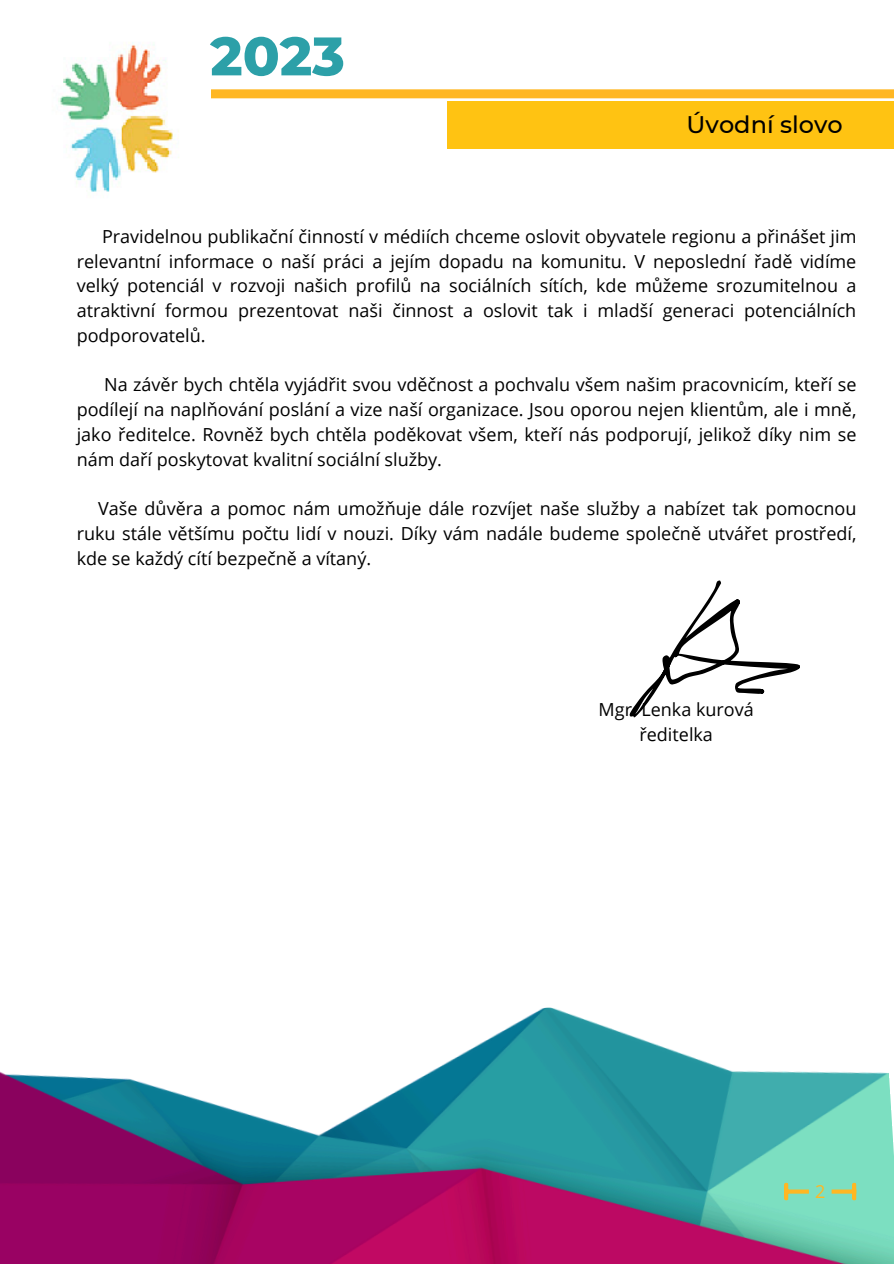
<style>
.page{position:relative;width:894px;height:1264px;background:#fff}
.page>*{position:absolute;margin:0;border:0;box-sizing:border-box;transform-origin:0 0}
.t1{font:800 54.15px "Montserrat";color:#2ca0a8}
.t2{font:500 24px "Montserrat";color:#000}
.t3{font:18px/24.8px "Open Sans";color:#000;text-align:justify}
.t4{font:18px "Open Sans";color:#ffb723}
</style>
<div class="page">
<div style="left:446px;top:101px;width:447px;height:47px;background:#ffc312"></div>
<div style="left:210px;top:89px;width:683px;height:9px;background:#ffb723"></div>
<img style="left:58px;top:42px;width:121px;height:150px">
<img style="left:0;top:1007px;width:893px;height:256px">
<svg style="left:629px;top:580px;width:170px;height:137px"></svg>
<svg style="left:788px;top:1189px;width:63px;height:4px"></svg>
<div style="left:783px;top:1184px;width:5px;height:14px;background:#ffb723"></div>
<div style="left:851px;top:1184px;width:5px;height:14px;background:#ffb723"></div>
<p class="t1" style="left:210px;top:23px;width:136px">2023</p>
<p class="t2" style="left:686px;top:109px;width:158px">Úvodní slovo</p>
<p class="t3" style="left:77px;top:223px;width:781px;text-indent:25px">Pravidelnou publikační činností v médiích chceme oslovit obyvatele regionu a přinášet jim relevantní informace o naší práci a jejím dopadu na komunitu. V neposlední řadě vidíme velký potenciál v rozvoji našich profilů na sociálních sítích, kde můžeme srozumitelnou a atraktivní formou prezentovat naši činnost a oslovit tak i mladší generaci potenciálních podporovatelů.</p>
<p class="t3" style="left:77px;top:372px;width:781px;text-indent:27px">Na závěr bych chtěla vyjádřit svou vděčnost a pochvalu všem našim pracovnicím, kteří se podílejí na naplňování poslání a vize naší organizace. Jsou oporou nejen klientům, ale i mně, jako ředitelce. Rovněž bych chtěla poděkovat všem, kteří nás podporují, jelikož díky nim se nám daří poskytovat kvalitní sociální služby.</p>
<p class="t3" style="left:77px;top:496px;width:781px;text-indent:21px">Vaše důvěra a pomoc nám umožňuje dále rozvíjet naše služby a nabízet tak pomocnou ruku stále většímu počtu lidí v nouzi. Díky vám nadále budeme společně utvářet prostředí, kde se každý cítí bezpečně a vítaný.</p>
<p class="t3" style="left:598px;top:697px;width:157px">Mgr. Lenka kurová</p>
<p class="t3" style="left:639px;top:721px;width:75px">ředitelka</p>
<p class="t4" style="left:814px;top:1178px;width:12px">2</p>
</div>
